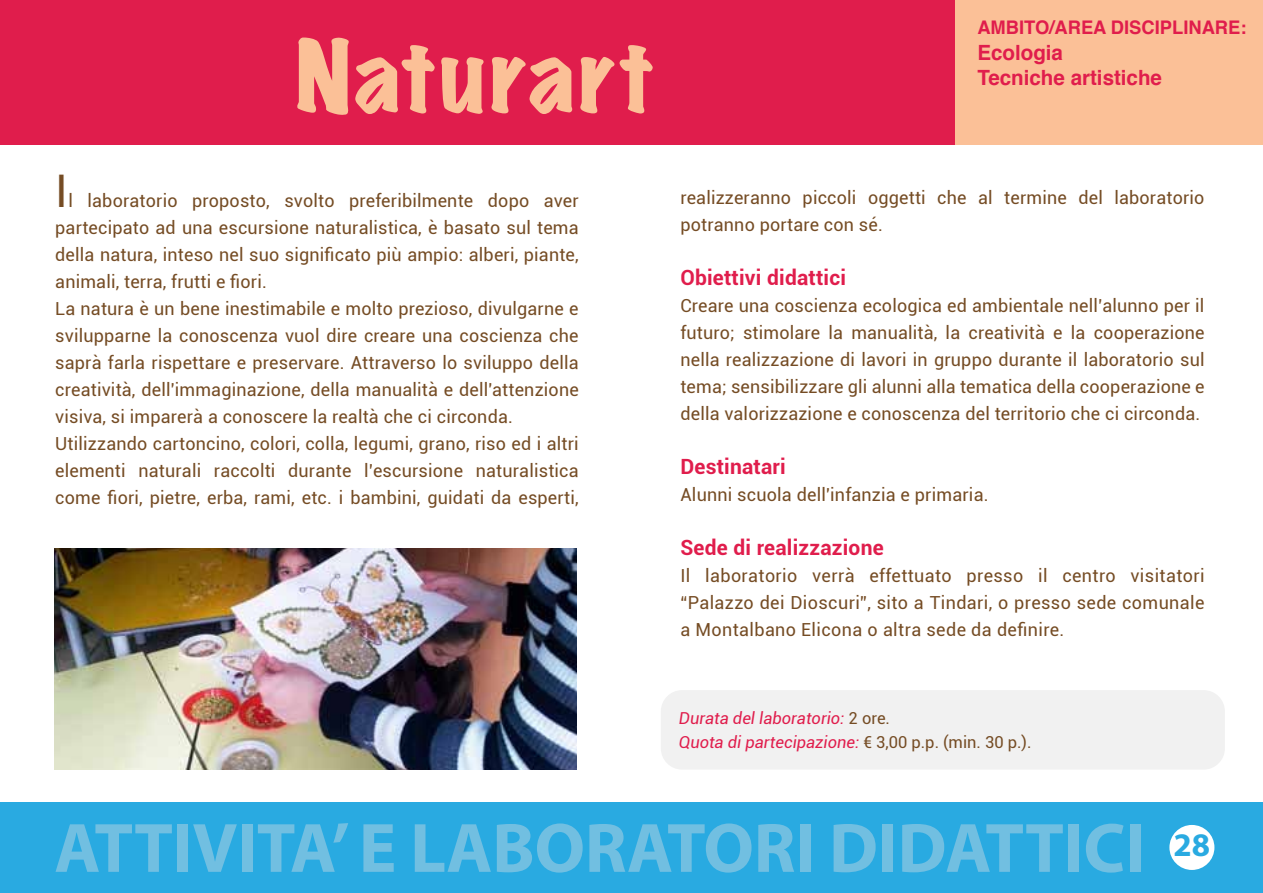
<style>
.page{position:relative;width:1263px;height:893px;background:#fff}
.page>*{position:absolute;margin:0;border:0;box-sizing:border-box;transform-origin:0 0}
.t1{font:expanded 90px "Marker Felt";letter-spacing:.035em;color:#fbc097}
.t2{font:700 70.5px "Myriad Pro";letter-spacing:-.005em;color:#71bfe1}
.t3{font:45px "Roboto";color:#754c24}
.t4{font:700 21px "Roboto";letter-spacing:.01em;color:#e01d4c}
.t5{font:700 21px/25.5px "Helvetica";color:#e01d4c}
.t6{font:700 18.75px "Helvetica";color:#e01d4c}
.t7{font:18px/27px "Roboto";letter-spacing:.01em;color:#754c24}
.t8{font:italic 16.5px/24px "Roboto";color:#e01d4c}
.s1{font-style:normal;color:#754c24}
</style>
<div class="page">
<div style="left:0;top:0;width:957px;height:144px;background:#e01d4c"></div>
<div style="left:0;top:802px;width:1263px;height:90px;background:#29aae1"></div>
<div style="left:1169px;top:825px;width:45px;height:45px;background:#fff;border-radius:50%"></div>
<div style="left:661px;top:690px;width:564px;height:80px;background:#f1f1f1;border-radius:21px"></div>
<img style="left:55px;top:548px;width:521px;height:221px">
<div style="left:955px;top:0;width:308px;height:144px;background:#fbc097"></div>
<h1 class="t1" style="left:296px;top:5px;width:360px">Naturart</h1>
<p class="t6" style="left:977px;top:12px;width:271px">AMBITO/AREA DISCIPLINARE:</p>
<p class="t5" style="left:977px;top:40px;width:186px">Ecologia<br>Tecniche artistiche</p>
<h3 class="t3" style="left:55px;top:159px;width:14px">I</h3>
<p class="t7" style="left:55px;top:186px;width:525px;text-indent:13px">l laboratorio proposto, svolto preferibilmente dopo aver partecipato ad una escursione naturalistica, è basato sul tema della natura, inteso nel suo significato più ampio: alberi, piante, animali, terra, frutti e fiori.<br>La natura è un bene inestimabile e molto prezioso, divulgarne e svilupparne la conoscenza vuol dire creare una coscienza che saprà farla rispettare e preservare. Attraverso lo sviluppo della creatività, dell'immaginazione, della manualità e dell'attenzione visiva, si imparerà a conoscere la realtà che ci circonda.<br>Utilizzando cartoncino, colori, colla, legumi, grano, riso ed i altri elementi naturali raccolti durante l’escursione naturalistica come fiori, pietre, erba, rami, etc. i bambini, guidati da esperti,</p>
<p class="t7" style="left:680px;top:184px;width:526px">realizzeranno piccoli oggetti che al termine del laboratorio potranno portare con sé.</p>
<p class="t4" style="left:680px;top:263px;width:167px">Obiettivi didattici</p>
<p class="t7" style="left:680px;top:292px;width:526px;text-align:justify">Creare una coscienza ecologica ed ambientale nell’alunno per il futuro; stimolare la manualità, la creatività e la cooperazione nella realizzazione di lavori in gruppo durante il laboratorio sul tema; sensibilizzare gli alunni alla tematica della cooperazione e della valorizzazione e conoscenza del territorio che ci circonda.</p>
<p class="t4" style="left:680px;top:452px;width:107px">Destinatari</p>
<p class="t7" style="left:680px;top:481px;width:310px">Alunni scuola dell'infanzia e primaria.</p>
<p class="t4" style="left:680px;top:533px;width:205px">Sede di realizzazione</p>
<p class="t7" style="left:680px;top:562px;width:526px;text-align:justify">Il laboratorio verrà effettuato presso il centro visitatori “Palazzo dei Dioscuri”, sito a Tindari, o presso sede comunale a Montalbano Elicona o altra sede da definire.</p>
<p class="t8" style="left:679px;top:705px;width:354px">Durata del laboratorio: <span class="s1">2 ore.<br></span>Quota di partecipazione: <span class="s1">€ 3,00 p.p. (min. 30 p.).</span></p>
<h2 class="t2" style="left:54px;top:802px;width:1157px">ATTIVITA’ E LABORATORI DIDATTICI <sup>28</sup></h2>
</div>
